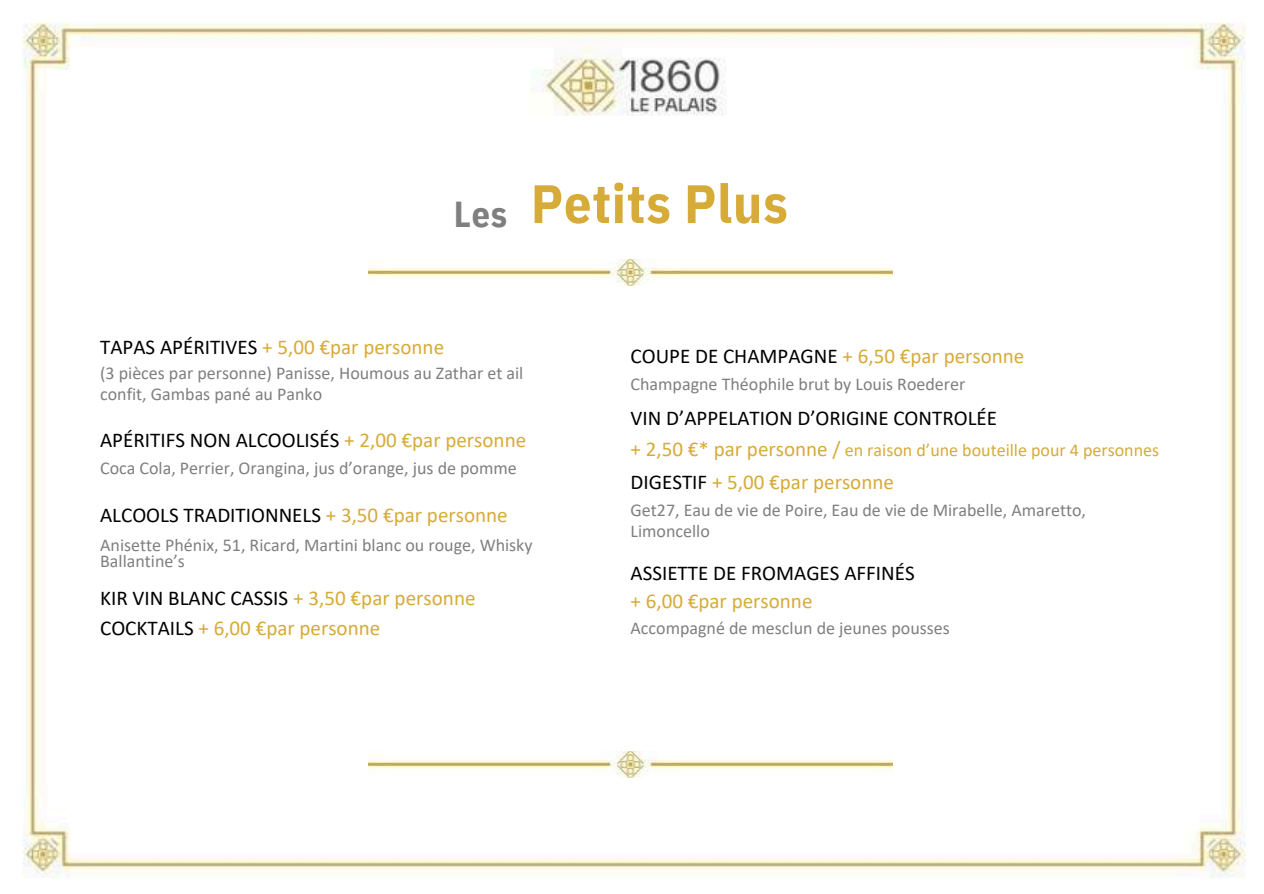
<style>
.page{position:relative;width:1264px;height:894px;background:#fff}
.page>*{position:absolute;margin:0;border:0;box-sizing:border-box;transform-origin:0 0}
.t1{font:700 54px "IBM Plex Sans Cond";letter-spacing:.015em;color:#d6ab37}
.t2{font:21.15px "Calibri";color:#000}
.t3{font:21px/33px "Calibri";color:#d6ab37}
.t4{font:21px "Calibri";color:#000}
.t5{font:18px/21.5px "Calibri";color:#7f7f7f}
.t6{font:18px "Calibri";color:#d6ab37}
.s1{font-size:36px;color:#7f7f7f}
.s2{color:#000}
.s3{color:#d6ab37}
</style>
<div class="page">
<img style="left:23px;top:22px;width:1223px;height:856px">
<img style="left:368px;top:260px;width:524px;height:25px">
<img style="left:368px;top:751px;width:524px;height:26px">
<h1 class="t1" style="left:454px;top:168px;width:335px"><span class="s1">Les</span> Petits Plus</h1>
<p class="t3" style="left:100px;top:332px;width:345px"><span class="s2">TAPAS APÉRITIVES</span> + 5,00 €par personne</p>
<p class="t5" style="left:100px;top:363px;width:425px">(3 pièces par personne) Panisse, Houmous au Zathar et ail confit, Gambas pané au Panko</p>
<p class="t4" style="left:100px;top:431px;width:427px">APÉRITIFS NON ALCOOLISÉS <span class="s3">+ 2,00 €par personne</span></p>
<p class="t5" style="left:100px;top:459px;width:418px">Coca Cola, Perrier, Orangina, jus d’orange, jus de pomme</p>
<p class="t4" style="left:100px;top:505px;width:409px">ALCOOLS TRADITIONNELS <span class="s3">+ 3,50 €par personne</span></p>
<p class="t5" style="left:100px;top:538px;width:434px;line-height:15.8px">Anisette Phénix, 51, Ricard, Martini blanc ou rouge, Whisky<br>Ballantine’s</p>
<p class="t2" style="left:100px;top:589px;width:377px">KIR VIN BLANC CASSIS <span class="s3">+ 3,50 €par personne</span></p>
<p class="t3" style="left:100px;top:613px;width:282px"><span class="s2">COCKTAILS</span> + 6,00 €par personne</p>
<p class="t3" style="left:630px;top:341px;width:395px"><span class="s2">COUPE DE CHAMPAGNE</span> + 6,50 €par personne</p>
<p class="t5" style="left:630px;top:375px;width:336px">Champagne Théophile brut by Louis Roederer</p>
<p class="t4" style="left:630px;top:409px;width:368px">VIN D’APPELATION D’ORIGINE CONTROLÉE</p>
<p class="t3" style="left:630px;top:434px;width:265px">+ 2,50 €* par personne /<br><span class="s2">DIGESTIF</span> + 5,00 €par personne</p>
<p class="t5" style="left:630px;top:500px;width:457px">Get27, Eau de vie de Poire, Eau de vie de Mirabelle, Amaretto,<br>Limoncello</p>
<p class="t6" style="left:844px;top:442px;width:316px">en raison d’une bouteille pour 4 personnes</p>
<p class="t4" style="left:630px;top:563px;width:285px">ASSIETTE DE FROMAGES AFFINÉS</p>
<p class="t3" style="left:630px;top:586px;width:183px">+ 6,00 €par personne</p>
<p class="t5" style="left:630px;top:618px;width:321px">Accompagné de mesclun de jeunes pousses</p>
</div>
